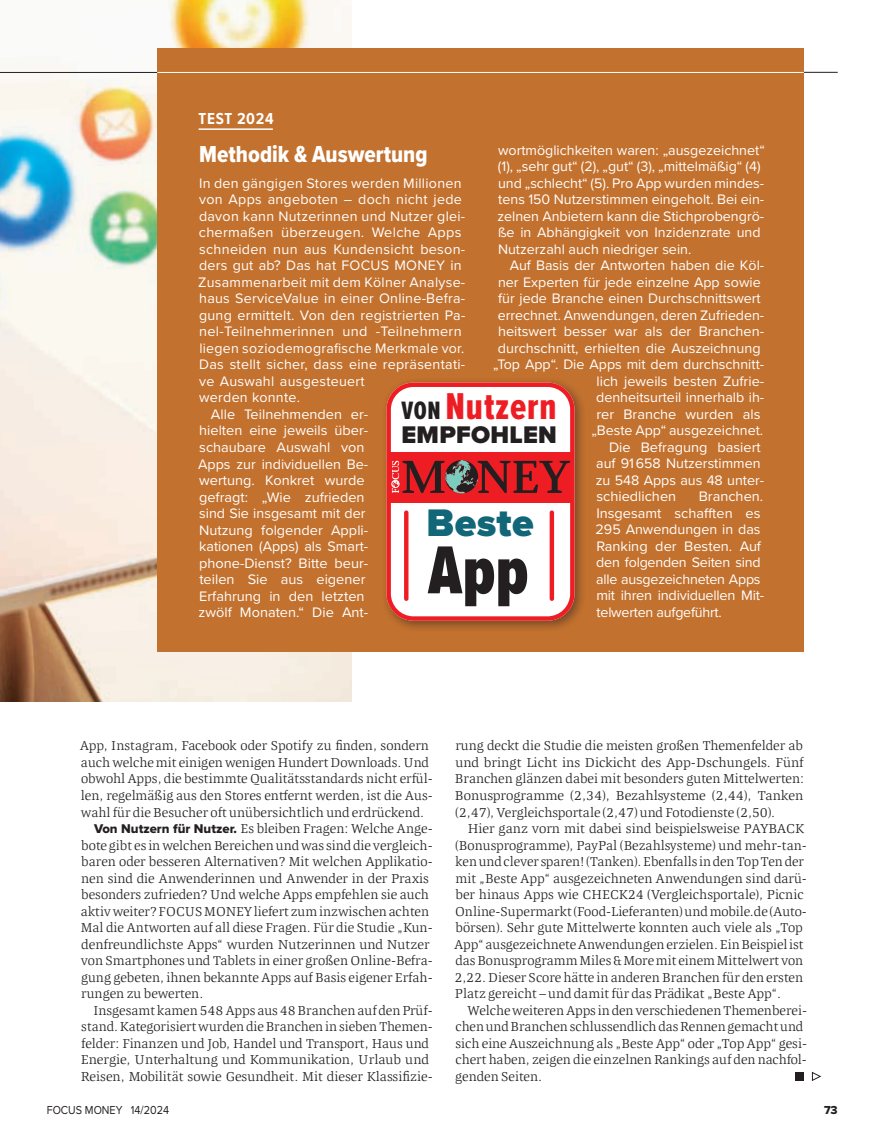
<style>
.page{position:relative;width:893px;height:1136px;background:#fff}
.page>*{position:absolute;margin:0;border:0;box-sizing:border-box;transform-origin:0 0}
.t1{font:900 70.2px "Proxima Nova Ex Cn";color:#231f20}
.t2{font:900 39.75px "Proxima Nova";letter-spacing:.01em;color:#116678}
.t3{font:38.7px "Proxima Nova Ex Cn Extrabld";letter-spacing:.025em;color:#ee1d23}
.t4{font:900 24.9px "Proxima Nova";letter-spacing:.01em;color:#231f20}
.t5{font:24px "Proxima Nova Cond Extrabld";color:#fff}
.t6{font:700 16.5px "Proxima Nova Cond";letter-spacing:.04em;color:#fff}
.t7{font:14.25px/16.5px "Proxima Nova";color:#fff}
.t8{font:14.25px "Proxima Nova";letter-spacing:.02em;color:#fff}
.t9{font:300 13.2px/16.5px "Quador";color:#231f20}
.t10{font:12px "Proxima Nova";color:#231f20;scale:.9 1}
.t11{font:12px "Proxima Nova Extrabld";color:#231f20}
.s1{font-size:26.1px;color:#231f20}
.s2{font-family:"Proxima Nova Extrabld";font-weight:400}
</style>
<div class="page">
<hr style="left:0;top:72px;width:838px;height:1px;background:#231f20">
<img style="left:0;top:0;width:352px;height:701px">
<div style="left:157px;top:49px;width:647px;height:603px;background:#c3712e"></div>
<hr style="left:0;top:72px;width:157px;height:1px;background:#231f20">
<div style="left:380px;top:376px;width:207px;height:257px;background:#231f20;opacity:.5"></div>
<svg style="left:386px;top:382px;width:189px;height:238px;background:#fbe5e5"></svg>
<svg style="left:404px;top:512px;width:4px;height:86px"></svg>
<hr style="left:550px;top:512px;width:4px;height:86px;background:#ee1d23">
<div style="left:388px;top:451px;width:185px;height:51px;background:#ee1d23"></div>
<svg style="left:392px;top:460px;width:178px;height:33px"></svg>
<div style="left:795px;top:1071px;width:9px;height:9px;background:#231f20"></div>
<svg style="left:812px;top:1071px;width:9px;height:9px"></svg>
<hr style="left:157px;top:72px;width:647px;height:1px;background:#fff">
<hr style="left:199px;top:128px;width:74px;height:2px;background:#fff">
<p class="t6" style="left:199px;top:107px;width:76px">TEST 2024</p>
<h3 class="t5" style="left:199px;top:137px;width:230px">Methodik &amp; Auswertung</h3>
<p class="t7" style="left:497px;top:141px;width:269px">wortmöglichkeiten waren: „ausgezeichnet“ (1), „sehr gut“ (2), „gut“ (3), „mittelmäßig“ (4) und „schlecht“ (5). Pro App wurden mindes&shy;tens 150 Nutzerstimmen eingeholt. Bei ein&shy;zelnen Anbietern kann die Stichprobengrö&shy;ße in Abhängigkeit von Inzidenzrate und Nutzerzahl auch niedriger sein.</p>
<p class="t7" style="left:510px;top:256px;width:256px">Auf Basis der Antworten haben die Köl-</p>
<p class="t7" style="left:498px;top:273px;width:264px">ner Experten für jede einzelne App sowie</p>
<p class="t7" style="left:498px;top:289px;width:264px">für jede Branche einen Durchschnittswert</p>
<p class="t7" style="left:498px;top:306px;width:268px">errechnet. Anwendungen, deren Zufrieden-</p>
<p class="t7" style="left:498px;top:322px;width:268px">heitswert besser war als der Branchen-</p>
<p class="t7" style="left:498px;top:339px;width:264px">durchschnitt, erhielten die Auszeichnung</p>
<p class="t7" style="left:493px;top:355px;width:273px">„Top App“. Die Apps mit dem durchschnitt-</p>
<p class="t7" style="left:597px;top:372px;width:169px">lich jeweils besten Zufrie-</p>
<p class="t7" style="left:596px;top:388px;width:169px">denheitsurteil innerhalb ih-</p>
<p class="t7" style="left:596px;top:405px;width:166px">rer Branche wurden als</p>
<p class="t7" style="left:591px;top:421px;width:173px">„Beste App“ ausgezeichnet.</p>
<p class="t7" style="left:609px;top:438px;width:153px">Die Befragung basiert</p>
<p class="t7" style="left:596px;top:454px;width:166px">auf 91 658 Nutzerstimmen</p>
<p class="t7" style="left:596px;top:471px;width:170px">zu 548 Apps aus 48 unter-</p>
<p class="t7" style="left:596px;top:487px;width:81px">schiedlichen</p>
<p class="t8" style="left:199px;top:172px;width:264px">In den gängigen Stores werden Millionen</p>
<p class="t8" style="left:199px;top:189px;width:264px">von Apps angeboten – doch nicht jede</p>
<p class="t8" style="left:199px;top:205px;width:268px">davon kann Nutzerinnen und Nutzer glei-</p>
<p class="t8" style="left:199px;top:222px;width:264px">chermaßen überzeugen. Welche Apps</p>
<p class="t8" style="left:199px;top:238px;width:268px">schneiden nun aus Kundensicht beson-</p>
<p class="t8" style="left:199px;top:255px;width:264px">ders gut ab? Das hat FOCUS MONEY in</p>
<p class="t8" style="left:198px;top:271px;width:268px">Zusammenarbeit mit dem Kölner Analyse-</p>
<p class="t8" style="left:199px;top:288px;width:268px">haus ServiceValue in einer Online-Befra-</p>
<p class="t8" style="left:199px;top:304px;width:268px">gung ermittelt. Von den registrierten Pa-</p>
<p class="t8" style="left:199px;top:321px;width:264px">nel-Teilnehmerinnen und -Teilnehmern</p>
<p class="t8" style="left:199px;top:337px;width:266px">liegen soziodemografische Merkmale vor.</p>
<p class="t8" style="left:199px;top:354px;width:268px">Das stellt sicher, dass eine repräsentati-</p>
<p class="t8" style="left:199px;top:370px;width:167px">ve Auswahl ausgesteuert</p>
<p class="t8" style="left:199px;top:387px;width:102px">werden konnte.</p>
<p class="t7" style="left:211px;top:405px;width:159px">Alle Teilnehmenden er-</p>
<p class="t7" style="left:199px;top:422px;width:171px">hielten eine jeweils über-</p>
<p class="t7" style="left:199px;top:438px;width:167px">schaubare Auswahl von</p>
<p class="t7" style="left:198px;top:455px;width:171px">Apps zur individuellen Be-</p>
<p class="t7" style="left:199px;top:471px;width:167px">wertung. Konkret wurde</p>
<p class="t7" style="left:199px;top:488px;width:167px">gefragt: „Wie zufrieden</p>
<p class="t7" style="left:199px;top:504px;width:168px">sind Sie insgesamt mit der</p>
<p class="t7" style="left:199px;top:521px;width:171px">Nutzung folgender Appli-</p>
<p class="t7" style="left:199px;top:537px;width:170px">kationen (Apps) als Smart-</p>
<p class="t7" style="left:199px;top:554px;width:171px">phone-Dienst? Bitte beur-</p>
<p class="t7" style="left:199px;top:570px;width:168px">teilen Sie aus eigener</p>
<p class="t7" style="left:199px;top:587px;width:167px">Erfahrung in den letzten</p>
<p class="t7" style="left:199px;top:603px;width:171px">zwölf Monaten.“ Die Ant-</p>
<h3 class="t3" style="left:401px;top:378px;width:157px"><span class="s1">VON</span> Nutzern</h3>
<h3 class="t4" style="left:402px;top:416px;width:157px">EMPFOHLEN</h3>
<p class="t7" style="left:596px;top:487px;width:170px;text-indent:103px">Branchen.<br>Insgesamt schafften es<br>295 Anwendungen in das<br>Ranking der Besten. Auf den folgenden Seiten sind alle ausgezeichneten Apps mit ihren individuellen Mit&shy;telwerten aufgeführt.</p>
<h2 class="t2" style="left:427px;top:493px;width:109px">Beste</h2>
<h1 class="t1" style="left:428px;top:519px;width:102px">App</h1>
<p class="t9" style="left:80px;top:737px;width:351px">App, Instagram, Facebook oder Spotify zu finden, sondern</p>
<p class="t9" style="left:81px;top:753px;width:350px">auch welche mit einigen wenigen Hundert Downloads. Und</p>
<p class="t9" style="left:81px;top:770px;width:353px">obwohl Apps, die bestimmte Qualitätsstandards nicht erfül-</p>
<p class="t9" style="left:81px;top:786px;width:353px">len, regelmäßig aus den Stores entfernt werden, ist die Aus-</p>
<p class="t9" style="left:81px;top:803px;width:345px">wahl für die Besucher oft unübersichtlich und erdrückend.</p>
<p class="t9" style="left:94px;top:819px;width:340px"><span class="s2">Von Nutzern für Nutzer.</span> Es bleiben Fragen: Welche Ange-</p>
<p class="t9" style="left:81px;top:836px;width:353px">bote gibt es in welchen Bereichen und was sind die vergleich-</p>
<p class="t9" style="left:81px;top:852px;width:353px">baren oder besseren Alternativen? Mit welchen Applikatio-</p>
<p class="t9" style="left:81px;top:869px;width:349px">nen sind die Anwenderinnen und Anwender in der Praxis</p>
<p class="t9" style="left:81px;top:885px;width:349px">besonders zufrieden? Und welche Apps empfehlen sie auch</p>
<p class="t9" style="left:81px;top:902px;width:350px">aktiv weiter? FOCUS MONEY liefert zum inzwischen achten</p>
<p class="t9" style="left:81px;top:918px;width:353px">Mal die Antworten auf all diese Fragen. Für die Studie „Kun-</p>
<p class="t9" style="left:81px;top:935px;width:350px">denfreundlichste Apps“ wurden Nutzerinnen und Nutzer</p>
<p class="t9" style="left:81px;top:951px;width:354px">von Smartphones und Tablets in einer großen Online-Befra-</p>
<p class="t9" style="left:81px;top:968px;width:353px">gung gebeten, ihnen bekannte Apps auf Basis eigener Erfah-</p>
<p class="t9" style="left:81px;top:984px;width:124px">rungen zu bewerten.</p>
<p class="t9" style="left:93px;top:1001px;width:341px">Insgesamt kamen 548 Apps aus 48 Branchen auf den Prüf-</p>
<p class="t9" style="left:81px;top:1017px;width:353px">stand. Kategorisiert wurden die Branchen in sieben Themen-</p>
<p class="t9" style="left:81px;top:1034px;width:349px">felder: Finanzen und Job, Handel und Transport, Haus und</p>
<p class="t9" style="left:81px;top:1050px;width:350px">Energie, Unterhaltung und Kommunikation, Urlaub und</p>
<p class="t9" style="left:81px;top:1067px;width:354px">Reisen, Mobilität sowie Gesundheit. Mit dieser Klassifizie-</p>
<p class="t9" style="left:455px;top:737px;width:351px;text-align:justify">rung deckt die Studie die meisten großen Themenfelder ab und bringt Licht ins Dickicht des App-Dschungels. Fünf Branchen glänzen dabei mit besonders guten Mittelwerten:<br>Bonusprogramme (2,34), Bezahlsysteme (2,44), Tanken (2,47), Vergleichsportale (2,47) und Fotodienste (2,50).</p>
<p class="t9" style="left:454px;top:819px;width:355px;text-indent:14px">Hier ganz vorn mit dabei sind beispielsweise PAYBACK (Bonusprogramme), PayPal (Bezahlsysteme) und mehr-tan&shy;ken und clever sparen! (Tanken). Ebenfalls in den Top Ten der mit „Beste App“ ausgezeichneten Anwendungen sind darü&shy;ber hinaus Apps wie CHECK24 (Vergleichsportale), Picnic Online-Supermarkt (Food-Lieferanten) und mobile.de (Auto&shy;börsen). Sehr gute Mittelwerte konnten auch viele als „Top App“ ausgezeichnete Anwendungen erzielen. Ein Beispiel ist das Bonusprogramm Miles &amp; More mit einem Mittelwert von 2,22. Dieser Score hätte in anderen Branchen für den ersten Platz gereicht – und damit für das Prädikat „Beste App“.</p>
<p class="t9" style="left:455px;top:1001px;width:353px;text-indent:12px">Welche weiteren Apps in den verschiedenen Themenberei&shy;chen und Branchen schlussendlich das Rennen gemacht und sich eine Auszeichnung als „Beste App“ oder „Top App“ gesi&shy;chert haben, zeigen die einzelnen Rankings auf den nachfol&shy;genden Seiten.</p>
<p class="t10" style="left:47px;top:1100px;width:137px">FOCUS MONEY 14/2024</p>
<p class="t11" style="left:824px;top:1100px;width:15px">73</p>
</div>
